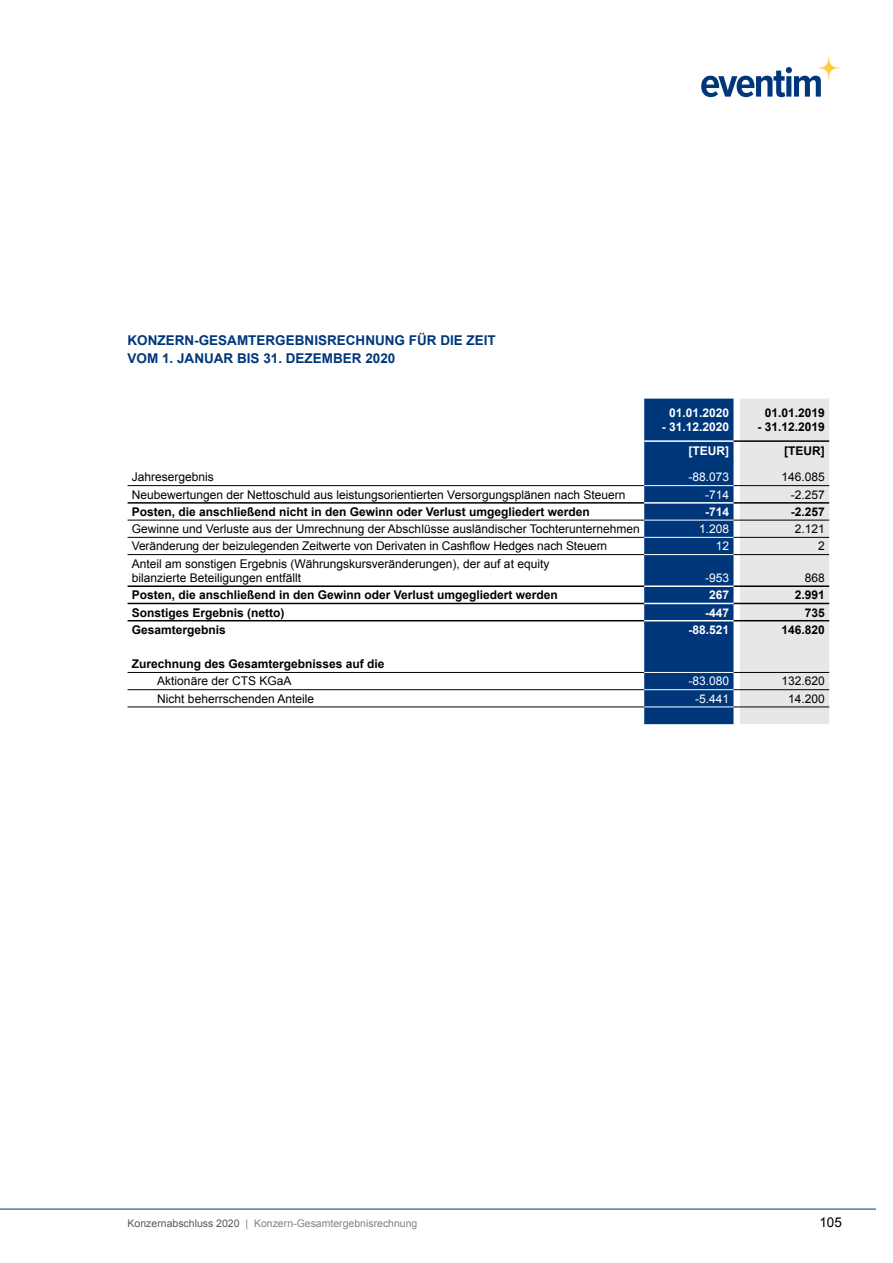
<style>
.page{position:relative;width:893px;height:1263px;background:#fff}
.page>*{position:absolute;margin:0;border:0;box-sizing:border-box;transform-origin:0 0}
.t1{font:700 13.5px/18px "Arial";color:#00377b}
.t2{font:13.5px "Arial";color:#000}
.t3{font:12px/14.4px "Arial";color:#000}
.t4{font:700 12px "Arial";color:#000}
.t5{font:700 12px "Arial";color:#fff}
.t6{font:12px "Arial";color:#fff}
.t7{font:10.5px "Arial";color:#808285}
.s1{color:#58595b}
</style>
<div class="page">
<hr style="left:0;top:1209px;width:876px;height:1px;background:#00377b">
<svg style="left:701px;top:57px;width:139px;height:40px"></svg>
<hr style="left:128px;top:485px;width:516px;height:1px;background:#000">
<hr style="left:128px;top:537px;width:516px;height:1px;background:#000">
<hr style="left:128px;top:554px;width:516px;height:1px;background:#000">
<hr style="left:128px;top:672px;width:516px;height:1px;background:#000">
<hr style="left:128px;top:689px;width:516px;height:1px;background:#000">
<hr style="left:128px;top:706px;width:516px;height:1px;background:#000">
<hr style="left:128px;top:502px;width:516px;height:2px;background:#000">
<hr style="left:128px;top:585px;width:516px;height:2px;background:#000">
<hr style="left:128px;top:603px;width:516px;height:1px;background:#000">
<hr style="left:128px;top:620px;width:516px;height:1px;background:#000">
<hr style="left:128px;top:520px;width:516px;height:1px;background:#000">
<svg style="left:644px;top:399px;width:185px;height:325px;background:#7891b1"></svg>
<hr style="left:740px;top:520px;width:89px;height:1px;background:#000">
<hr style="left:644px;top:520px;width:89px;height:1px;background:#fff">
<p class="t1" style="left:128px;top:331px;width:370px">KONZERN-GESAMTERGEBNISRECHNUNG FÜR DIE ZEIT<br>VOM 1. JANUAR BIS 31. DEZEMBER 2020</p>
<p class="t5" style="left:669px;top:404px;width:62px">01.01.2020</p>
<p class="t5" style="left:662px;top:419px;width:69px">- 31.12.2020</p>
<p class="t4" style="left:765px;top:404px;width:62px">01.01.2019</p>
<p class="t4" style="left:757px;top:419px;width:69px">- 31.12.2019</p>
<p class="t5" style="left:689px;top:443px;width:42px">[TEUR]</p>
<p class="t4" style="left:784px;top:443px;width:42px">[TEUR]</p>
<p class="t3" style="left:132px;top:470px;width:84px">Jahresergebnis</p>
<p class="t6" style="left:688px;top:469px;width:42px">-88.073</p>
<p class="t3" style="left:781px;top:470px;width:45px">146.085</p>
<p class="t3" style="left:132px;top:487px;width:495px">Neubewertungen der Nettoschuld aus leistungsorientierten Versorgungsplänen nach Steuern</p>
<p class="t6" style="left:705px;top:486px;width:26px">-714</p>
<p class="t3" style="left:791px;top:487px;width:36px">-2.257</p>
<p class="t4" style="left:132px;top:504px;width:460px">Posten, die anschließend nicht in den Gewinn oder Verlust umgegliedert werden</p>
<p class="t5" style="left:705px;top:504px;width:26px">-714</p>
<p class="t4" style="left:791px;top:504px;width:36px">-2.257</p>
<p class="t3" style="left:132px;top:522px;width:510px">Gewinne und Verluste aus der Umrechnung der Abschlüsse ausländischer Tochterunternehmen</p>
<p class="t6" style="left:699px;top:521px;width:32px">1.208</p>
<p class="t3" style="left:795px;top:522px;width:32px">2.121</p>
<p class="t3" style="left:132px;top:539px;width:477px">Veränderung der beizulegenden Zeitwerte von Derivaten in Cashflow Hedges nach Steuern</p>
<p class="t6" style="left:716px;top:538px;width:15px">12</p>
<p class="t3" style="left:818px;top:539px;width:8px">2</p>
<p class="t3" style="left:132px;top:556px;width:419px">Anteil am sonstigen Ergebnis (Währungskursveränderungen), der auf at equity bilanzierte Beteiligungen entfällt</p>
<p class="t6" style="left:705px;top:570px;width:26px">-953</p>
<p class="t3" style="left:805px;top:571px;width:22px">868</p>
<p class="t4" style="left:132px;top:587px;width:428px">Posten, die anschließend in den Gewinn oder Verlust umgegliedert werden</p>
<p class="t5" style="left:709px;top:587px;width:22px">267</p>
<p class="t4" style="left:795px;top:587px;width:32px">2.991</p>
<p class="t4" style="left:132px;top:604px;width:154px">Sonstiges Ergebnis (netto)</p>
<p class="t5" style="left:705px;top:604px;width:26px">-447</p>
<p class="t4" style="left:805px;top:604px;width:22px">735</p>
<p class="t4" style="left:132px;top:622px;width:96px">Gesamtergebnis</p>
<p class="t5" style="left:688px;top:622px;width:42px">-88.521</p>
<p class="t4" style="left:781px;top:622px;width:45px">146.820</p>
<p class="t4" style="left:132px;top:656px;width:254px">Zurechnung des Gesamtergebnisses auf die</p>
<p class="t3" style="left:157px;top:674px;width:136px">Aktionäre der CTS KGaA</p>
<p class="t6" style="left:688px;top:673px;width:42px">-83.080</p>
<p class="t3" style="left:781px;top:674px;width:45px">132.620</p>
<p class="t3" style="left:157px;top:691px;width:158px">Nicht beherrschenden Anteile</p>
<p class="t6" style="left:695px;top:691px;width:36px">-5.441</p>
<p class="t3" style="left:788px;top:691px;width:38px">14.200</p>
<p class="t7" style="left:128px;top:1216px;width:291px"><span class="s1">Konzernabschluss 2020</span> | Konzern-Gesamtergebnisrechnung</p>
<p class="t2" style="left:819px;top:1213px;width:24px">105</p>
</div>
